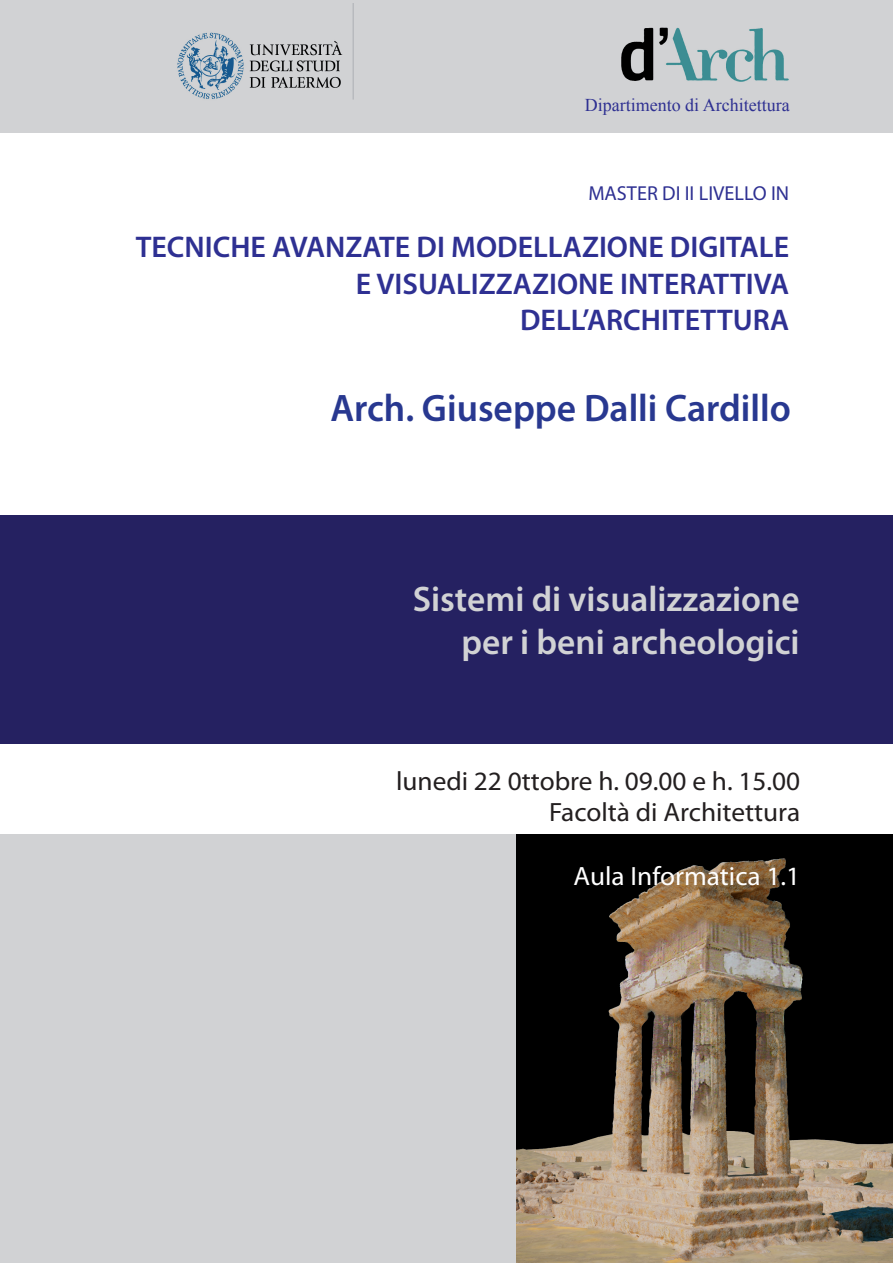
<style>
.page{position:relative;width:893px;height:1263px;background:#fff}
.page>*{position:absolute;margin:0;border:0;box-sizing:border-box;transform-origin:0 0}
.t1{font:600 38.47px "Myriad Pro";color:#283890}
.t2{font:600 35.62px/42.8px "Myriad Pro";color:#d1d2d4;text-align:right}
.t3{font:600 30px/36px "Myriad Pro";color:#2e3092;text-align:right}
.t4{font:26.55px/31.8px "Myriad Pro";color:#231f20;text-align:right}
.t5{font:26.55px "Myriad Pro";color:#fff}
.t6{font:20.25px "Myriad Pro";color:#2e3092}
.t7{font:18px "Times New Roman";color:#2e3092}
</style>
<div class="page">
<div style="left:0;top:834px;width:893px;height:429px;background:#d1d2d4"></div>
<div style="left:0;top:0;width:893px;height:132px;background:#d1d2d4"></div>
<div style="left:0;top:515px;width:893px;height:229px;background:#252161"></div>
<img style="left:145px;top:4px;width:625px;height:129px">
<img style="left:620px;top:27px;width:169px;height:55px">
<img style="left:516px;top:835px;width:377px;height:428px">
<p class="t7" style="left:585px;top:93px;width:206px">Dipartimento di Architettura</p>
<p class="t6" style="left:588px;top:181px;width:202px">MASTER DI II LIVELLO IN</p>
<p class="t3" style="left:136px;top:229px;width:655px">TECNICHE AVANZATE DI MODELLAZIONE DIGITALE<br>E VISUALIZZAZIONE INTERATTIVA<br>DELL’ARCHITETTURA</p>
<p class="t1" style="left:330px;top:384px;width:462px">Arch. Giuseppe Dalli Cardillo</p>
<p class="t2" style="left:413px;top:577px;width:388px">Sistemi di visualizzazione per i beni archeologici</p>
<p class="t4" style="left:396px;top:764px;width:406px">lunedi 22 0ttobre h. 09.00 e h. 15.00<br>Facoltà di Architettura</p>
<p class="t5" style="left:574px;top:860px;width:228px">Aula Informatica 1.1</p>
</div>
